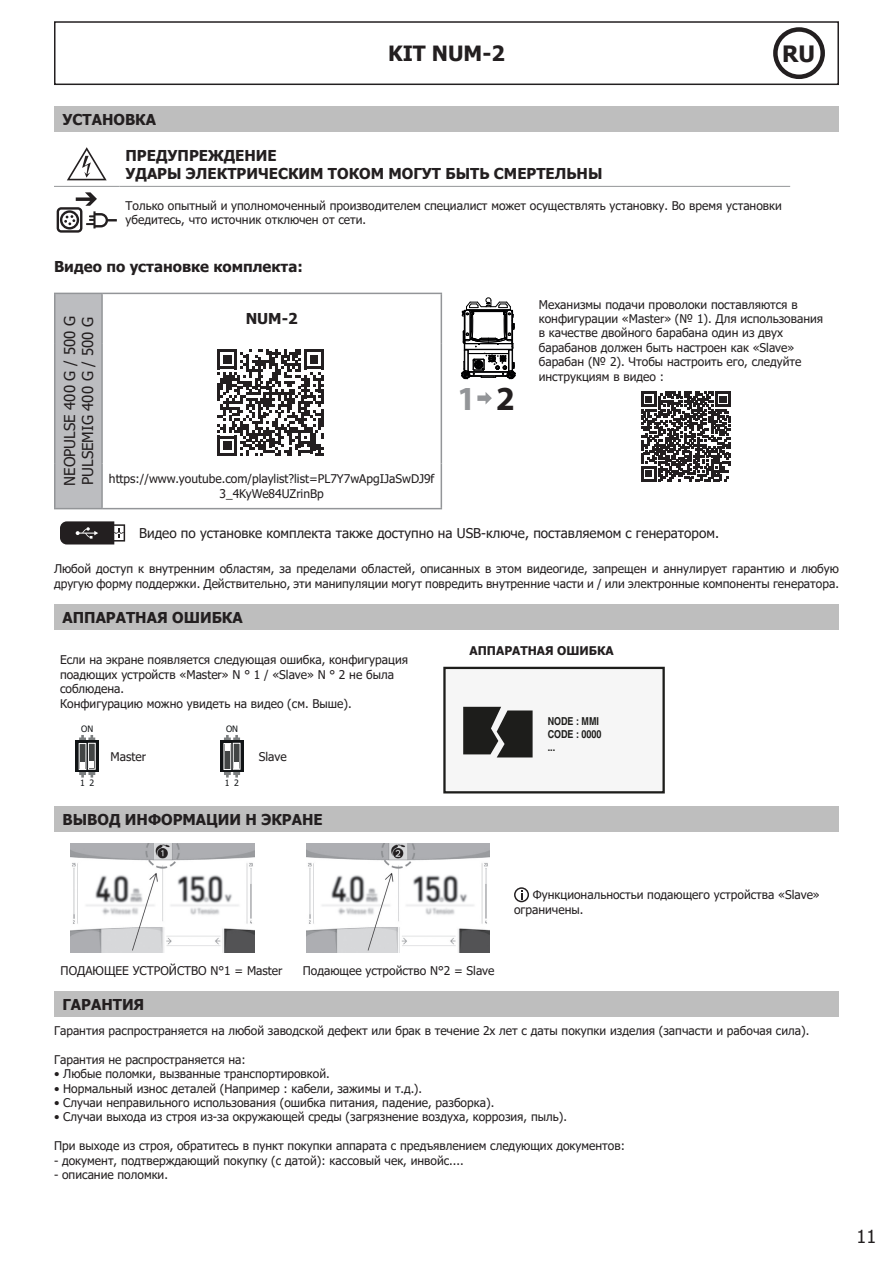
<style>
.page{position:relative;width:893px;height:1263px;background:#fff}
.page>*{position:absolute;margin:0;border:0;box-sizing:border-box;transform-origin:0 0}
.t1{font:700 33.75px "Myriad Pro";color:#939598}
.t2{font:700 22.5px "Tahoma";color:#231f20}
.t3{font:700 21px "Tahoma";color:#231f20}
.t4{font:18px "Tahoma";color:#231f20}
.t5{font:700 15px "Tahoma";color:#231f20}
.t6{font:15px "Tahoma";color:#231f20}
.t7{font:13.5px "Tahoma";color:#231f20}
.t8{font:12px/14.4px "Tahoma";color:#231f20}
.t9{font:700 12px "Tahoma";color:#231f20}
.t10{font:700 condensed 10.95px/13px "Helvetica";color:#1d1d1b}
.t11{font:8.7px "Tahoma";color:#111416}
.s1{color:#231f20}
</style>
<div class="page">
<div style="left:54px;top:21px;width:785px;height:64px;border:2px solid #231f20"></div>
<div style="left:773px;top:27px;width:52px;height:52px;border:4px solid #231f20;border-radius:50%"></div>
<div style="left:54px;top:106px;width:784px;height:26px;background:#bebebe"></div>
<hr style="left:54px;top:186px;width:65px;height:1px;background:#939598">
<hr style="left:119px;top:186px;width:671px;height:1px;background:#939598">
<svg style="left:67px;top:147px;width:40px;height:33px"></svg>
<svg style="left:57px;top:192px;width:60px;height:41px"></svg>
<div style="left:55px;top:293px;width:47px;height:216px;background:#bcbdc0"></div>
<hr style="left:54px;top:293px;width:48px;height:1px;background:#939598">
<hr style="left:54px;top:294px;width:2px;height:50px;background:#939598">
<hr style="left:102px;top:293px;width:340px;height:1px;background:#939598">
<hr style="left:101px;top:294px;width:2px;height:50px;background:#939598">
<hr style="left:441px;top:294px;width:1px;height:50px;background:#939598">
<hr style="left:54px;top:344px;width:2px;height:119px;background:#939598">
<hr style="left:101px;top:344px;width:2px;height:119px;background:#939598">
<hr style="left:441px;top:344px;width:1px;height:119px;background:#939598">
<hr style="left:54px;top:463px;width:2px;height:45px;background:#939598">
<hr style="left:101px;top:463px;width:2px;height:45px;background:#939598">
<hr style="left:441px;top:463px;width:1px;height:45px;background:#939598">
<hr style="left:54px;top:508px;width:48px;height:1px;background:#939598">
<hr style="left:102px;top:508px;width:340px;height:1px;background:#939598">
<svg style="left:461px;top:297px;width:55px;height:82px"></svg>
<svg style="left:477px;top:392px;width:15px;height:12px"></svg>
<svg style="left:641px;top:392px;width:90px;height:89px"></svg>
<svg style="left:217px;top:349px;width:107px;height:107px"></svg>
<svg style="left:60px;top:521px;width:65px;height:23px"></svg>
<div style="left:54px;top:604px;width:784px;height:26px;background:#bebebe"></div>
<svg style="left:79px;top:735px;width:16px;height:6px"></svg>
<svg style="left:76px;top:741px;width:23px;height:31px"></svg>
<div style="left:79px;top:743px;width:7px;height:26px;background:#424545"></div>
<div style="left:88px;top:743px;width:7px;height:26px;background:#424545"></div>
<div style="left:88px;top:743px;width:8px;height:26px;border:1px solid #fff"></div>
<svg style="left:79px;top:761px;width:16px;height:16px"></svg>
<svg style="left:221px;top:741px;width:23px;height:31px"></svg>
<div style="left:224px;top:743px;width:7px;height:26px;background:#424545"></div>
<div style="left:224px;top:743px;width:7px;height:27px;border:1px solid #fff"></div>
<div style="left:233px;top:743px;width:7px;height:26px;background:#424545"></div>
<div style="left:233px;top:743px;width:7px;height:26px;border:1px solid #fff"></div>
<svg style="left:224px;top:762px;width:16px;height:15px"></svg>
<svg style="left:224px;top:735px;width:16px;height:16px"></svg>
<div style="left:444px;top:668px;width:220px;height:124px;background:#f6f6f6"></div>
<div style="left:443px;top:667px;width:222px;height:126px;border:2px solid #1d1d1b"></div>
<svg style="left:463px;top:707px;width:70px;height:50px"></svg>
<div style="left:54px;top:806px;width:784px;height:26px;background:#bebebe"></div>
<img style="left:71px;top:843px;width:183px;height:110px">
<img style="left:306px;top:843px;width:184px;height:110px">
<svg style="left:514px;top:887px;width:15px;height:15px"></svg>
<div style="left:54px;top:992px;width:784px;height:25px;background:#bebebe"></div>
<p class="t3" style="left:388px;top:39px;width:118px">KIT NUM-2</p>
<p class="t2" style="left:782px;top:38px;width:34px">RU</p>
<p class="t5" style="left:63px;top:109px;width:95px">УСТАНОВКА</p>
<p class="t5" style="left:125px;top:145px;width:153px">ПРЕДУПРЕЖДЕНИЕ</p>
<p class="t5" style="left:125px;top:163px;width:478px">УДАРЫ ЭЛЕКТРИЧЕСКИМ ТОКОМ МОГУТ БЫТЬ СМЕРТЕЛЬНЫ</p>
<p class="t8" style="left:125px;top:199px;width:658px">Только опытный и уполномоченный производителем специалист может осуществлять установку. Во время установки убедитесь, что источник отключен от сети.</p>
<p class="t5" style="left:54px;top:256px;width:250px">Видео по установке комплекта:</p>
<p class="t8" style="left:539px;top:298px;width:286px">Механизмы подачи проволоки поставляются в конфигурации «Master» (№ 1). Для использования в качестве двойного барабана один из двух барабанов должен быть настроен как «Slave» барабан (№ 2). Чтобы настроить его, следуйте инструкциям в видео :</p>
<p class="t6" style="left:60px;top:486px;width:171px;rotate:-90deg">NEOPULSE 400 G / 500 G</p>
<p class="t6" style="left:78px;top:485px;width:169px;rotate:-90deg">PULSEMIG 400 G / 500 G</p>
<p class="t5" style="left:246px;top:308px;width:54px">NUM-2</p>
<p class="t1" style="left:457px;top:376px;width:59px">1 <span class="s1">2</span></p>
<p class="t8" style="left:109px;top:473px;width:327px;text-align:center">https://www.youtube.com/playlist?list=PL7Y7wApgIJaSwDJ9f<br>3_4KyWe84UZrinBp</p>
<p class="t7" style="left:139px;top:524px;width:581px">Видео по установке комплекта также доступно на USB-ключе, поставляемом с генератором.</p>
<p class="t8" style="left:54px;top:562px;width:786px">Любой доступ к внутренним областям, за пределами областей, описанных в этом видеогиде, запрещен и аннулирует гарантию и любую другую форму поддержки. Действительно, эти манипуляции могут повредить внутренние части и / или электронные компоненты генератора.</p>
<p class="t5" style="left:63px;top:607px;width:182px">АППАРАТНАЯ ОШИБКА</p>
<p class="t8" style="left:60px;top:653px;width:350px">Если на экране появляется следующая ошибка, конфигурация поадющих устройств «Master» N ° 1 / «Slave» N ° 2 не была соблюдена.</p>
<p class="t8" style="left:60px;top:697px;width:293px">Конфигурацию можно увидеть на видео (см. Выше).</p>
<p class="t9" style="left:470px;top:642px;width:146px">АППАРАТНАЯ ОШИБКА</p>
<p class="t11" style="left:81px;top:723px;width:14px">ON</p>
<p class="t11" style="left:80px;top:777px;width:16px">1 2</p>
<p class="t8" style="left:111px;top:750px;width:37px">Master</p>
<p class="t11" style="left:226px;top:723px;width:14px">ON</p>
<p class="t11" style="left:225px;top:777px;width:16px">1 2</p>
<p class="t8" style="left:259px;top:750px;width:29px">Slave</p>
<p class="t5" style="left:63px;top:809px;width:262px">ВЫВОД ИНФОРМАЦИИ Н ЭКРАНЕ</p>
<p class="t10" style="left:548px;top:714px;width:55px">NODE : MMI<br>CODE : 0000 ...</p>
<p class="t8" style="left:514px;top:888px;width:307px;text-indent:19px">Функциональностьи подающего устройства «Slave» ограничены.</p>
<p class="t8" style="left:61px;top:964px;width:223px">ПОДАЮЩЕЕ УСТРОЙСТВО N°1 = Master</p>
<p class="t8" style="left:303px;top:964px;width:193px">Подающее устройство N°2 = Slave</p>
<p class="t5" style="left:63px;top:994px;width:83px">ГАРАНТИЯ</p>
<p class="t8" style="left:54px;top:1024px;width:757px">Гарантия распространяется на любой заводской дефект или брак в течение 2х лет с даты покупки изделия (запчасти и рабочая сила).</p>
<p class="t8" style="left:54px;top:1053px;width:193px">Гарантия не распространяется на:</p>
<p class="t8" style="left:54px;top:1067px;width:277px">• Любые поломки, вызванные транспортировкой.</p>
<p class="t8" style="left:54px;top:1082px;width:370px">• Нормальный износ деталей (Например : кабели, зажимы и т.д.).</p>
<p class="t8" style="left:54px;top:1096px;width:442px">• Случаи неправильного использования (ошибка питания, падение, разборка).</p>
<p class="t8" style="left:54px;top:1110px;width:514px">• Случаи выхода из строя из-за окружающей среды (загрязнение воздуха, коррозия, пыль).</p>
<p class="t8" style="left:54px;top:1139px;width:572px">При выходе из строя, обратитесь в пункт покупки аппарата с предъявлением следующих документов:</p>
<p class="t8" style="left:54px;top:1154px;width:411px">- документ, подтверждающий покупку (с датой): кассовый чек, инвойс....</p>
<p class="t8" style="left:54px;top:1168px;width:116px">- описание поломки.</p>
<p class="t4" style="left:856px;top:1224px;width:21px">11</p>
</div>
